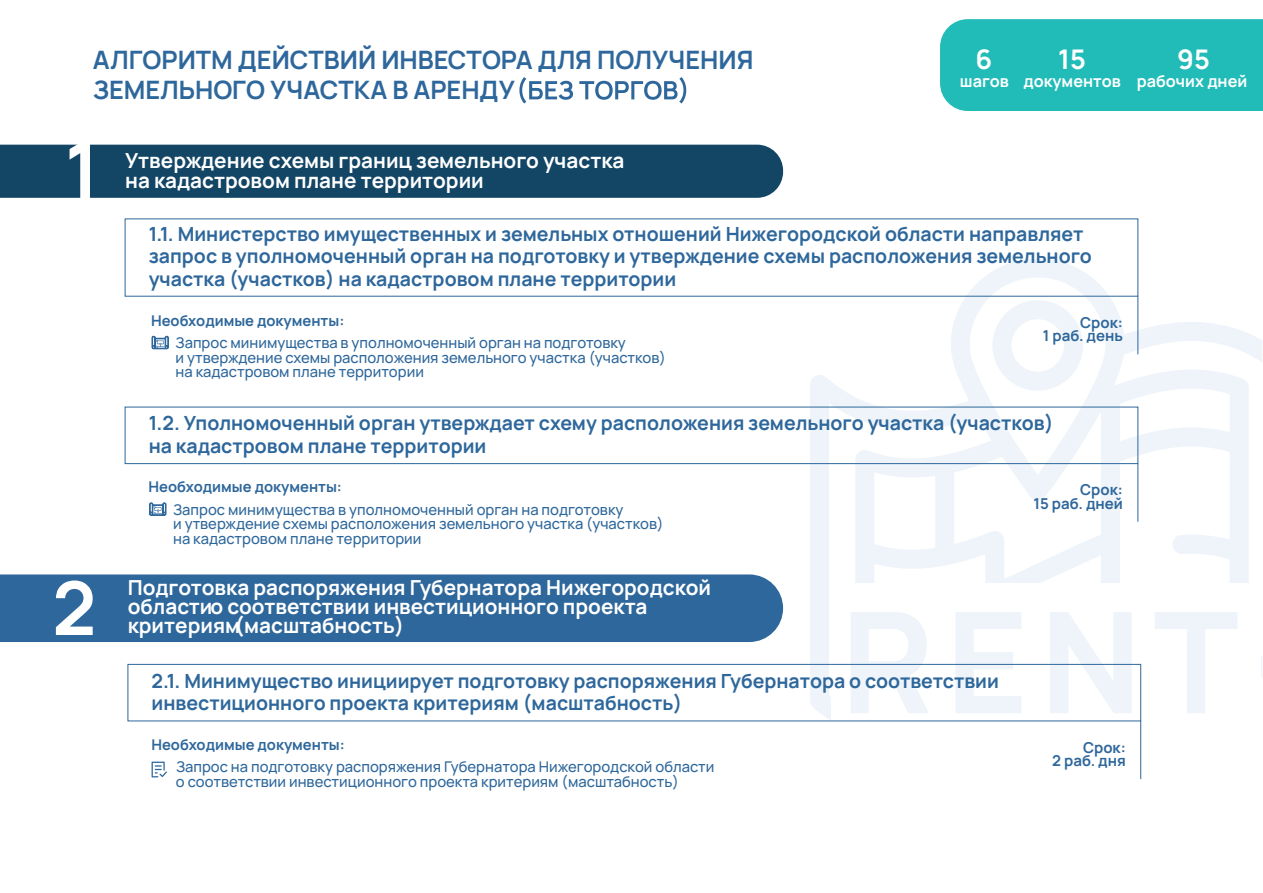
<style>
.page{position:relative;width:1263px;height:893px;background:#fff}
.page>*{position:absolute;margin:0;border:0;box-sizing:border-box;transform-origin:0 0}
.t1{font:700 74.25px "Manrope";color:#fff}
.t2{font:700 27px "Manrope";color:#fff}
.t3{font:700 25.35px/30.5px "Manrope";color:#2e679b}
.t4{font:700 20.7px/19.2px "Manrope";color:#fff}
.t5{font:700 19.5px/22.5px "Manrope";color:#2e679b}
.t6{font:700 16.2px "Manrope";color:#fff}
.t7{font:700 15px/13.5px "Manrope";color:#2e679b;text-align:right}
.t8{font:500 14.85px/14.5px "Manrope";color:#2e679b}
.t9{font:700 14.85px "Manrope";color:#2e679b}
</style>
<div class="page">
<svg style="left:810px;top:259px;width:452px;height:463px"></svg>
<svg style="left:992px;top:300px;width:91px;height:91px"></svg>
<div style="left:831px;top:583px;width:430px;height:163px;background:#fff"></div>
<svg style="left:850px;top:612px;width:79px;height:101px"></svg>
<svg style="left:955px;top:612px;width:66px;height:101px"></svg>
<svg style="left:1050px;top:612px;width:82px;height:101px"></svg>
<svg style="left:1155px;top:612px;width:82px;height:101px"></svg>
<svg style="left:519px;top:77px;width:167px;height:26px"></svg>
<div style="left:940px;top:19px;width:323px;height:92px;background:#22bcb8"></div>
<div style="left:0;top:574px;width:783px;height:68px;background:#2e679b"></div>
<div style="left:0;top:144px;width:783px;height:54px;background:#134565"></div>
<hr style="left:1138px;top:296px;width:1px;height:58px;background:#2e679b">
<div style="left:125px;top:407px;width:1013px;height:57px;border:1px solid #2e679b"></div>
<hr style="left:1138px;top:464px;width:1px;height:58px;background:#2e679b">
<svg style="left:152px;top:336px;width:17px;height:13px"></svg>
<svg style="left:149px;top:502px;width:17px;height:14px"></svg>
<div style="left:128px;top:664px;width:1013px;height:57px;border:1px solid #2e679b"></div>
<hr style="left:1140px;top:721px;width:1px;height:58px;background:#2e679b">
<svg style="left:152px;top:762px;width:15px;height:15px"></svg>
<p class="t3" style="left:93px;top:43px;width:662px">АЛГОРИТМ ДЕЙСТВИЙ ИНВЕСТОРА ДЛЯ ПОЛУЧЕНИЯ<br>ЗЕМЕЛЬНОГО УЧАСТКА В АРЕНДУ</p>
<h2 class="t2" style="left:975px;top:40px;width:18px">6</h2>
<p class="t6" style="left:960px;top:70px;width:50px">шагов</p>
<h2 class="t2" style="left:1058px;top:40px;width:29px">15</h2>
<p class="t6" style="left:1023px;top:70px;width:99px">документов</p>
<h2 class="t2" style="left:1177px;top:40px;width:34px">95</h2>
<p class="t6" style="left:1137px;top:70px;width:112px">рабочих дней</p>
<h1 class="t1" style="left:52px;top:556px;width:46px">2</h1>
<p class="t4" style="left:125px;top:150px;width:501px">Утверждение схемы границ земельного участка на кадастровом плане территории</p>
<p class="t5" style="left:149px;top:222px;width:945px">1.1. Министерство имущественных и земельных отношений Нижегородской области направляет запрос в уполномоченный орган на подготовку и утверждение схемы расположения земельного участка (участков) на кадастровом плане территории</p>
<p class="t7" style="left:1043px;top:315px;width:82px">Срок:<br>1 раб. день</p>
<p class="t9" style="left:151px;top:310px;width:195px">Необходимые документы:</p>
<p class="t8" style="left:176px;top:335px;width:492px">Запрос минимущества в уполномоченный орган на подготовку<br>и утверждение схемы расположения земельного участка (участков) на кадастровом плане территории</p>
<p class="t5" style="left:149px;top:411px;width:906px">1.2. Уполномоченный орган утверждает схему расположения земельного участка (участков) на кадастровом плане территории</p>
<p class="t7" style="left:1033px;top:482px;width:91px">Срок:<br>15 раб. дней</p>
<p class="t9" style="left:149px;top:477px;width:195px">Необходимые документы:</p>
<p class="t8" style="left:173px;top:501px;width:492px">Запрос минимущества в уполномоченный орган на подготовку<br>и утверждение схемы расположения земельного участка (участков) на кадастровом плане территории</p>
<p class="t4" style="left:128px;top:577px;width:585px">Подготовка распоряжения Губернатора Нижегородской областио соответствии инвестиционного проекта</p>
<p class="t4" style="left:128px;top:615px;width:278px">критериям(масштабность)</p>
<p class="t5" style="left:152px;top:668px;width:849px">2.1. Минимущество инициирует подготовку распоряжения Губернатора о соответствии инвестиционного проекта критериям (масштабность)</p>
<p class="t9" style="left:151px;top:734px;width:195px">Необходимые документы:</p>
<p class="t8" style="left:176px;top:759px;width:540px">Запрос на подготовку распоряжения Губернатора Нижегородской области о соответствии инвестиционного проекта критериям (масштабность)</p>
<p class="t7" style="left:1052px;top:740px;width:75px">Срок:<br>2 раб. дня</p>
</div>
